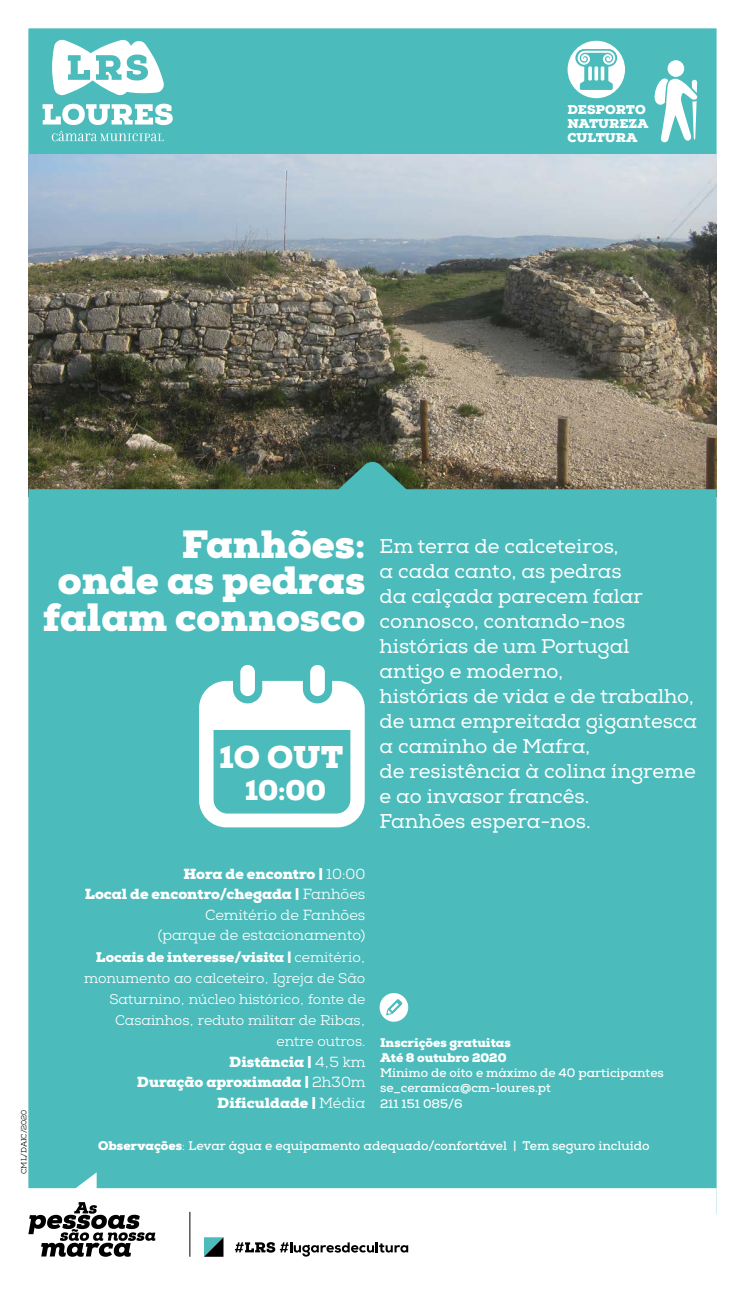
<style>
.page{position:relative;width:745px;height:1294px;background:#fff}
.page>*{position:absolute;margin:0;border:0;box-sizing:border-box;transform-origin:0 0}
.t1{font:900 39.38px/36.8px "Nexa Slab";color:#fff;text-align:right}
.t2{font:900 31.5px "Nexa Slab";color:#fff}
.t3{font:900 28.62px "Nexa Slab";color:#fff}
.t4{font:20px/25px "Nexa Slab";color:#fff}
.t5{font:14.62px/20.5px "Nexa Slab";color:#fff;text-align:right}
.t6{font:900 14.62px/20.5px "Nexa Slab";color:#fff;text-align:right}
.t7{font:14px/21.2px "Nexa Slab";color:#fff;text-align:right}
.t8{font:900 12.75px/14px "Nexa Slab";color:#fff}
.t9{font:700 12.5px "Nexa Slab";color:#fff}
.t10{font:900 12.5px/15px "Nexa Slab";color:#fff}
.t11{font:700 12.38px/15.4px "Nexa Slab";color:#fff}
.t12{font:7.5px "Nexa Slab";color:#000}
.s1{font-weight:900}
.s2{font-weight:400}
</style>
<div class="page">
<div style="left:28px;top:28px;width:688px;height:126px;background:#4bbbbb"></div>
<img style="left:28px;top:154px;width:688px;height:335px">
<div style="left:28px;top:489px;width:688px;height:683px;background:#4bbbbb"></div>
<svg style="left:43px;top:39px;width:130px;height:102px"></svg>
<div style="left:667px;top:60px;width:16px;height:17px;background:#fff;border-radius:50%"></div>
<svg style="left:652px;top:77px;width:45px;height:67px"></svg>
<div style="left:567px;top:41px;width:57px;height:57px;background:#fff;border-radius:50%"></div>
<svg style="left:575px;top:49px;width:41px;height:41px"></svg>
<svg style="left:600px;top:66px;width:4px;height:15px"></svg>
<svg style="left:255px;top:461px;width:234px;height:106px;background:#4ba19b"></svg>
<div style="left:379px;top:993px;width:29px;height:28px;background:#fff;border-radius:50%"></div>
<svg style="left:386px;top:999px;width:16px;height:16px"></svg>
<div style="left:199px;top:681px;width:165px;height:146px;background:#fff;border-radius:27px"></div>
<div style="left:213px;top:730px;width:137px;height:83px;background:#4bbbbb"></div>
<div style="left:233px;top:657px;width:29px;height:46px;background:#4bbbbb;border-radius:15px"></div>
<div style="left:240px;top:665px;width:15px;height:31px;background:#fff;border-radius:7px"></div>
<div style="left:303px;top:657px;width:29px;height:46px;background:#4bbbbb;border-radius:15px"></div>
<div style="left:310px;top:665px;width:14px;height:31px;background:#fff;border-radius:7px"></div>
<svg style="left:28px;top:1172px;width:688px;height:84px"></svg>
<svg style="left:28px;top:1201px;width:127px;height:55px"></svg>
<hr style="left:189px;top:1211px;width:1px;height:45px;background:#000">
<svg style="left:235px;top:1241px;width:173px;height:15px"></svg>
<svg style="left:204px;top:1237px;width:19px;height:19px"></svg>
<p class="t8" style="left:567px;top:103px;width:82px">DESPORTO<br>NATUREZA<br>CULTURA</p>
<p class="t12" style="left:19px;top:1173px;width:66px;rotate:-90deg">CML/DAIC/2020</p>
<h1 class="t1" style="left:43px;top:525px;width:324px">Fanhões:<br>onde as pedras falam connosco</h1>
<p class="t4" style="left:379px;top:534px;width:319px">Em terra de calceteiros,<br>a cada canto, as pedras<br>da calçada parecem falar connosco, contando-nos histórias de um Portugal antigo e moderno,<br>histórias de vida e de trabalho, de uma empreitada gigantesca a caminho de Mafra,<br>de resistência à colina íngreme e ao invasor francês.<br>Fanhões espera-nos.</p>
<h2 class="t2" style="left:219px;top:737px;width:125px">1O OUT</h2>
<h3 class="t3" style="left:245px;top:771px;width:82px">10:00</h3>
<p class="t5" style="left:85px;top:863px;width:282px"><span class="s1">Hora de encontro |</span> 10:00<br><span class="s1">Local de encontro/chegada |</span> Fanhões<br>Cemitério de Fanhões<br>(parque de estacionamento)</p>
<p class="t7" style="left:84px;top:946px;width:283px"><span class="s1">Locais de interesse/visita |</span> cemitério, monumento ao calceteiro, Igreja de São Saturnino, núcleo histórico, fonte de Casainhos, reduto militar de Ribas, entre outros.</p>
<p class="t6" style="left:137px;top:1051px;width:230px">Distância | <span class="s2">4,5 km<br></span>Duração aproximada | <span class="s2">2h30m<br></span>Dificuldade | <span class="s2">Média</span></p>
<p class="t10" style="left:380px;top:1034px;width:132px">Inscrições gratuitas<br>Até 8 outubro 2020</p>
<p class="t11" style="left:380px;top:1065px;width:285px">Mínimo de oito e máximo de 40 participantes se_ceramica@cm-loures.pt<br>211 151 085/6</p>
<p class="t9" style="left:98px;top:1137px;width:552px"><span class="s1">Observações</span><span class="s2">:</span> Levar água e equipamento adequado/confortável | Tem seguro incluído</p>
</div>
